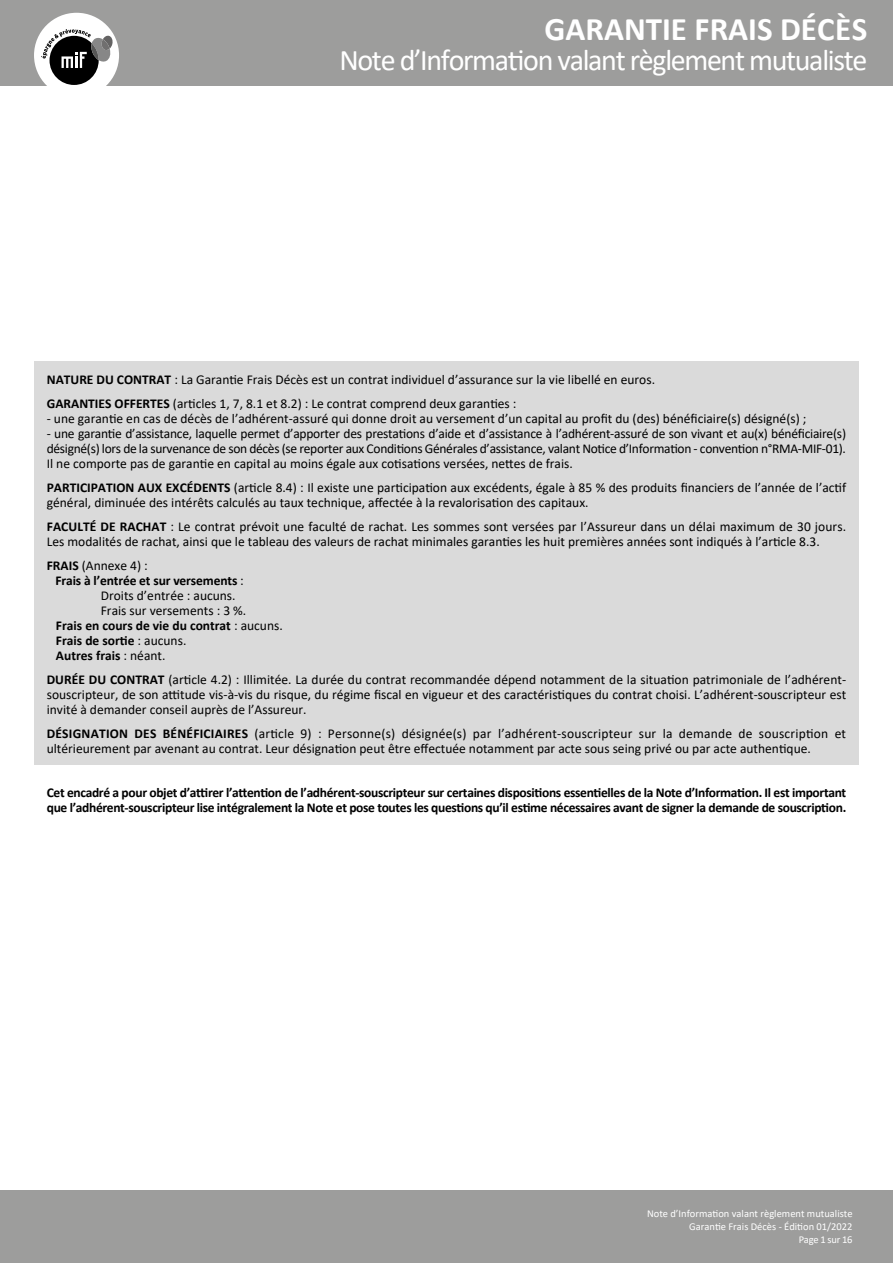
<style>
.page{position:relative;width:893px;height:1263px;background:#fff}
.page>*{position:absolute;margin:0;border:0;box-sizing:border-box;transform-origin:0 0}
.t1{font:700 33px "Calibri";color:#fff}
.t2{font:30px "Calibri";letter-spacing:-.045em;color:#fff}
.t3{font:13.5px/15px "Calibri";color:#000}
.t4{font:700 13.5px/15px "Calibri";letter-spacing:-.025em;color:#000}
.t5{font:700 13.5px "Calibri";color:#000}
.t6{font:10.5px/12.8px "Calibri";color:#fff;text-align:right}
.t7{font:10.5px "Calibri";letter-spacing:-.025em;color:#fff}
.s1{font-weight:700}
.s2{font-weight:400}
</style>
<div class="page">
<div style="left:34px;top:361px;width:825px;height:404px;background:#dadada"></div>
<div style="left:0;top:0;width:893px;height:85px;background:#9d9d9c"></div>
<div style="left:34px;top:13px;width:85px;height:85px;background:#fff;border-radius:50%"></div>
<svg style="left:41px;top:29px;width:72px;height:56px"></svg>
<div style="left:0;top:1191px;width:893px;height:72px;background:#9d9d9c"></div>
<h1 class="t1" style="left:544px;top:6px;width:324px">GARANTIE FRAIS DÉCÈS</h1>
<h2 class="t2" style="left:339px;top:39px;width:529px">Note d’Information valant règlement mutualiste</h2>
<p class="t3" style="left:47px;top:367px;width:610px;line-height:24px"><span class="s1">NATURE DU CONTRAT</span> : La Garantie Frais Décès est un contrat individuel d’assurance sur la vie libellé en euros.<br><span class="s1">GARANTIES OFFERTES</span> (articles 1, 7, 8.1 et 8.2) : Le contrat comprend deux garanties :</p>
<p class="t3" style="left:47px;top:411px;width:761px">- une garantie en cas de décès de l’adhérent-assuré qui donne droit au versement d’un capital au profit du (des) bénéficiaire(s) désigné(s) ;</p>
<p class="t3" style="left:47px;top:426px;width:801px;text-align:justify">- une garantie d’assistance, laquelle permet d’apporter des prestations d’aide et d’assistance à l’adhérent-assuré de son vivant et au(x) bénéficiaire(s) désigné(s) lors de la survenance de son décès (se reporter aux Conditions Générales d’assistance, valant Notice d’Information - convention n°RMA-MIF-01).<br>Il ne comporte pas de garantie en capital au moins égale aux cotisations versées, nettes de frais.</p>
<p class="t3" style="left:47px;top:480px;width:801px"><span class="s1">PARTICIPATION AUX EXCÉDENTS</span> (article 8.4) : Il existe une participation aux excédents, égale à 85 % des produits financiers de l’année de l’actif général, diminuée des intérêts calculés au taux technique, affectée à la revalorisation des capitaux.</p>
<p class="t3" style="left:47px;top:519px;width:801px"><span class="s1">FACULTÉ DE RACHAT</span> : Le contrat prévoit une faculté de rachat. Les sommes sont versées par l’Assureur dans un délai maximum de 30 jours.<br>Les modalités de rachat, ainsi que le tableau des valeurs de rachat minimales garanties les huit premières années sont indiqués à l’article 8.3.</p>
<p class="t3" style="left:47px;top:558px;width:103px"><span class="s1">FRAIS</span> (Annexe 4) :</p>
<p class="t4" style="left:56px;top:573px;width:190px">Frais à l’entrée et sur versements <span class="s2">:</span></p>
<p class="t3" style="left:101px;top:588px;width:136px">Droits d’entrée : aucuns.</p>
<p class="t3" style="left:101px;top:603px;width:147px">Frais sur versements : 3 %.</p>
<p class="t5" style="left:56px;top:616px;width:228px">Frais en cours de vie du contrat <span class="s2">: aucuns.</span></p>
<p class="t5" style="left:56px;top:631px;width:132px">Frais de sortie <span class="s2">: aucuns.</span></p>
<p class="t5" style="left:56px;top:646px;width:111px">Autres frais <span class="s2">: néant.</span></p>
<p class="t3" style="left:47px;top:672px;width:801px;text-align:justify"><span class="s1">DURÉE DU CONTRAT</span> (article 4.2) : Illimitée. La durée du contrat recommandée dépend notamment de la situation patrimoniale de l’adhérent&shy;souscripteur, de son attitude vis-à-vis du risque, du régime fiscal en vigueur et des caractéristiques du contrat choisi. L’adhérent-souscripteur est invité à demander conseil auprès de l’Assureur.</p>
<p class="t3" style="left:47px;top:726px;width:801px"><span class="s1">DÉSIGNATION DES BÉNÉFICIAIRES</span> (article 9) : Personne(s) désignée(s) par l’adhérent-souscripteur sur la demande de souscription et ultérieurement par avenant au contrat. Leur désignation peut être effectuée notamment par acte sous seing privé ou par acte authentique.</p>
<p class="t4" style="left:47px;top:785px;width:801px">Cet encadré a pour objet d’attirer l’attention de l’adhérent-souscripteur sur certaines dispositions essentielles de la Note d’Information. Il est important que l’adhérent-souscripteur lise intégralement la Note et pose toutes les questions qu’il estime nécessaires avant de signer la demande de souscription.</p>
<p class="t6" style="left:647px;top:1207px;width:207px">Note d’Information valant règlement mutualiste<br>Garantie Frais Décès - Édition 01/2022</p>
<p class="t7" style="left:799px;top:1232px;width:55px">Page 1 sur 16</p>
</div>
